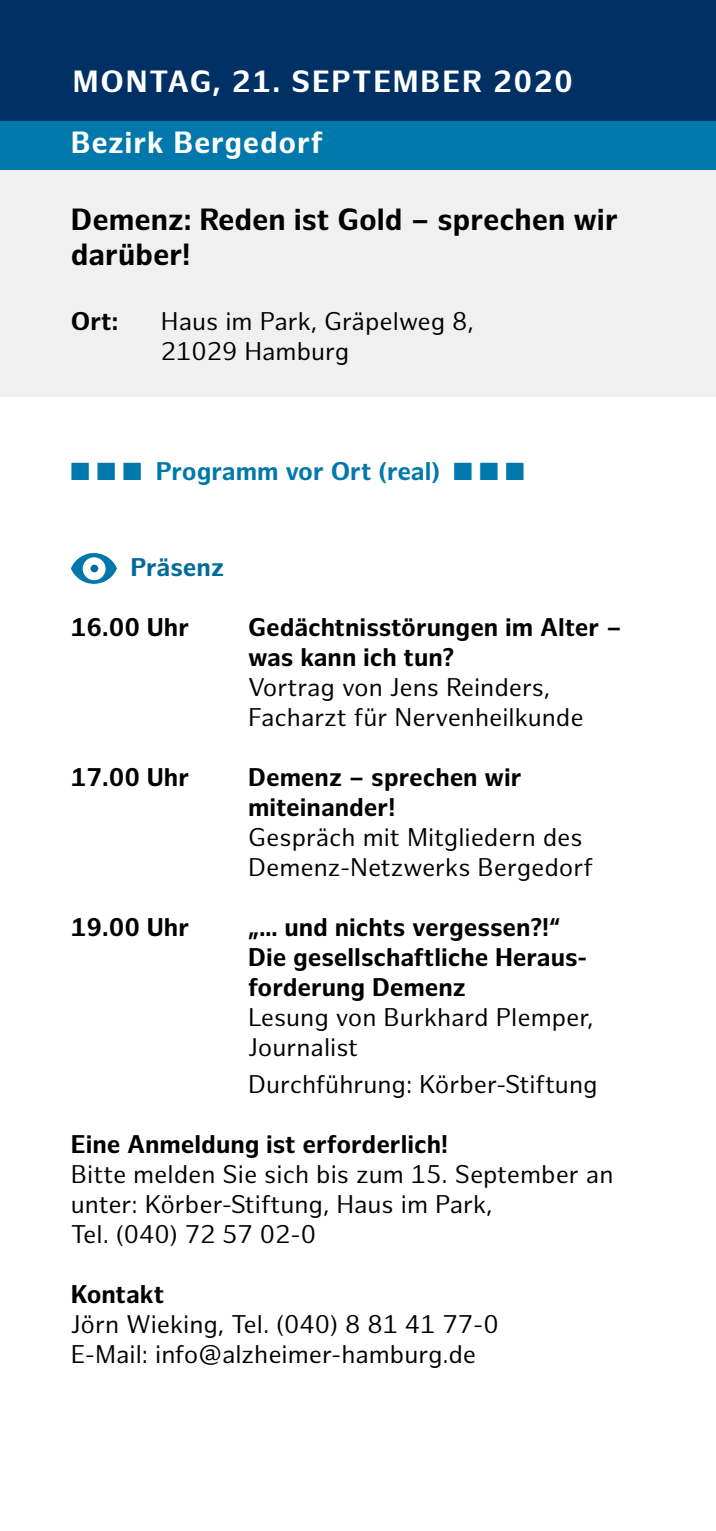
<style>
.page{position:relative;width:716px;height:1531px;background:#fff}
.page>*{position:absolute;margin:0;border:0;box-sizing:border-box;transform-origin:0 0}
.t1{font:700 30px/35px "Hamburg Sans";color:#000}
.t2{font:700 30px "Hamburg Sans";letter-spacing:.06em;color:#fff}
.t3{font:700 30px "Hamburg Sans";letter-spacing:.025em;color:#fff}
.t4{font:25px/30px "Hamburg Sans";color:#000}
.t5{font:700 25px/30px "Hamburg Sans";color:#000}
.t6{font:700 25px "Hamburg Sans";letter-spacing:-.01em;color:#0078ac}
.t7{font:700 25px "Hamburg Sans";letter-spacing:-.005em;color:#006b9b}
</style>
<div class="page">
<div style="left:0;top:162px;width:716px;height:235px;background:#f0f0f1"></div>
<div style="left:0;top:120px;width:716px;height:50px;background:#0078ac"></div>
<div style="left:0;top:0;width:716px;height:120px;background:#003064"></div>
<svg style="left:71px;top:553px;width:46px;height:31px"></svg>
<div style="left:83px;top:557px;width:23px;height:23px;background:#fff;border-radius:50%"></div>
<div style="left:90px;top:565px;width:8px;height:7px;background:#006b9b;border-radius:50%"></div>
<p class="t2" style="left:73px;top:64px;width:323px">Montag, 21. September</p>
<p class="t3" style="left:493px;top:64px;width:81px">2020</p>
<p class="t3" style="left:71px;top:125px;width:253px">Bezirk Bergedorf</p>
<p class="t1" style="left:71px;top:203px;width:548px">Demenz: Reden ist Gold – sprechen wir darüber!</p>
<p class="t5" style="left:71px;top:307px;width:49px">Ort:</p>
<p class="t4" style="left:161px;top:307px;width:314px">Haus im Park, Gräpelweg 8,<br>21029 Hamburg</p>
<p class="t6" style="left:71px;top:457px;width:455px">■ ■ ■ Programm vor Ort (real) ■ ■ ■</p>
<p class="t7" style="left:130px;top:552px;width:95px">Präsenz</p>
<p class="t5" style="left:71px;top:613px;width:157px">16.00 Uhr G</p>
<p class="t5" style="left:248px;top:613px;width:375px;text-indent:18px">edächtnisstörungen im Alter – was kann ich tun?</p>
<p class="t4" style="left:248px;top:673px;width:337px">Vortrag von Jens Reinders,<br>Facharzt für Nervenheilkunde</p>
<p class="t5" style="left:71px;top:763px;width:120px">17.00 Uhr</p>
<p class="t5" style="left:248px;top:763px;width:275px">Demenz – sprechen wir miteinander!</p>
<p class="t4" style="left:248px;top:823px;width:346px">Gespräch mit Mitgliedern des<br>Demenz-Netzwerks Bergedorf</p>
<p class="t5" style="left:71px;top:913px;width:120px">19.00 Uhr</p>
<p class="t5" style="left:248px;top:913px;width:340px">„… und nichts vergessen?!“<br>Die gesellschaftliche Heraus&shy;forderung Demenz</p>
<p class="t4" style="left:248px;top:1003px;width:347px">Lesung von Burkhard Plemper,<br>Journalist</p>
<p class="t4" style="left:248px;top:1070px;width:351px">Durchführung: Körber-Stiftung</p>
<p class="t5" style="left:71px;top:1130px;width:379px">Eine Anmeldung ist erforderlich!</p>
<p class="t4" style="left:71px;top:1160px;width:544px">Bitte melden Sie sich bis zum 15. September an unter: Körber-Stiftung, Haus im Park,<br>Tel. (040) 72 57 02-0</p>
<p class="t5" style="left:71px;top:1280px;width:95px">Kontakt</p>
<p class="t4" style="left:71px;top:1310px;width:429px">Jörn Wieking, Tel. (040) 8 81 41 77-0<br>E-Mail: info@alzheimer-hamburg.de</p>
</div>
